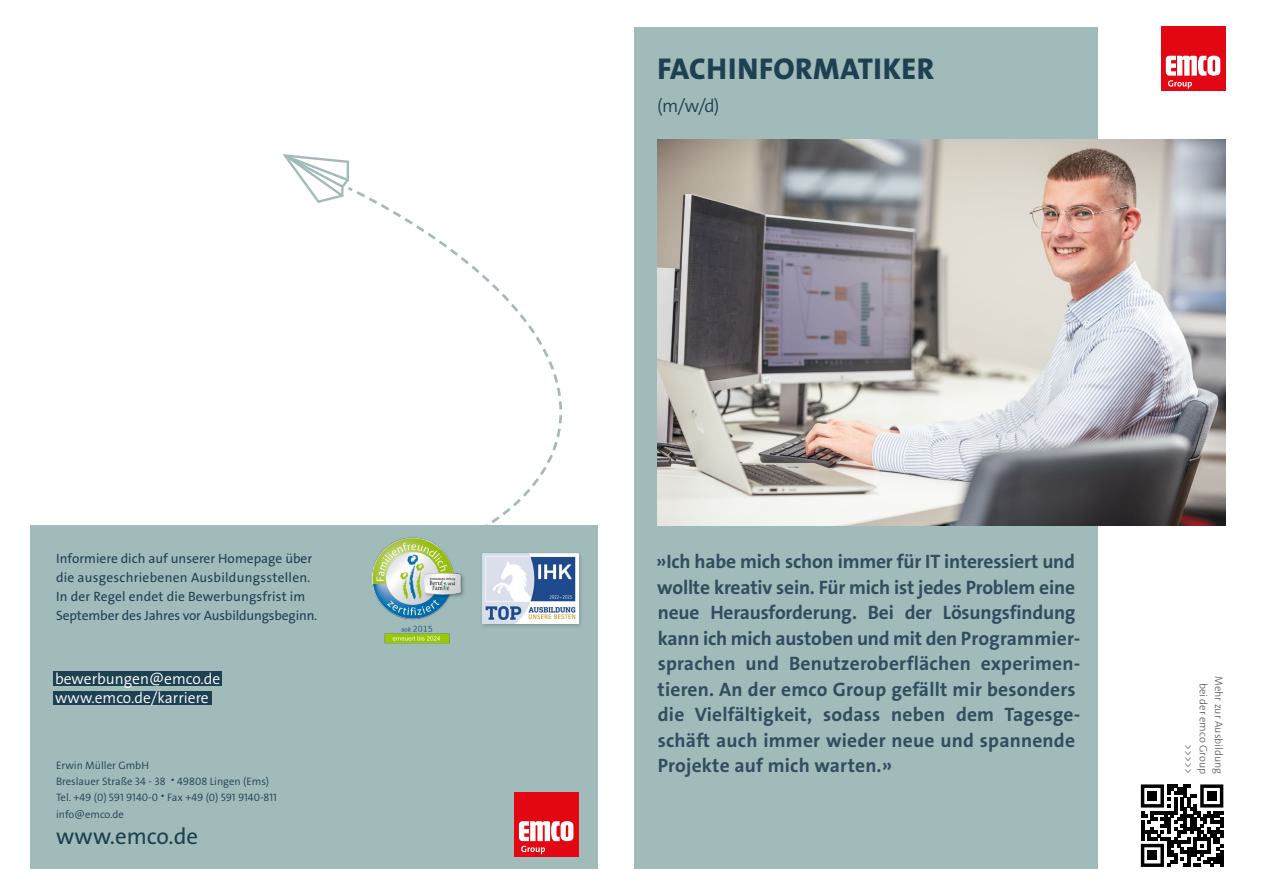
<style>
.page{position:relative;width:1263px;height:893px;background:#fff}
.page>*{position:absolute;margin:0;border:0;box-sizing:border-box;transform-origin:0 0}
.t1{font:800 30.3px "The Sans Os F";letter-spacing:.015em;color:#1e4152}
.t2{font:22.95px "The Sans Os F";color:#1e4152}
.t3{font:19.5px/25.5px "The Sans LP7 Bld";letter-spacing:.005em;color:#314e60}
.t4{font:300 18.3px "The Sans Os F";color:#1e4152}
.t5{font:300 15.6px/18.6px "The Sans Os F";color:#fff}
.t6{font:13.5px/18.9px "The Sans Os F";color:#1e4152}
.t7{font:300 10.8px/16.2px "The Sans Os F";color:#1e4152}
.t8{font:300 10.8px/15.1px "The Sans Os F";color:#555454;text-align:right}
</style>
<div class="page">
<div style="left:635px;top:27px;width:463px;height:842px;background:#a1bbba"></div>
<svg style="left:1140px;top:784px;width:84px;height:83px"></svg>
<svg style="left:1141px;top:784px;width:82px;height:83px"></svg>
<div style="left:1147px;top:791px;width:10px;height:10px;background:#000"></div>
<div style="left:1207px;top:791px;width:10px;height:10px;background:#000"></div>
<div style="left:1147px;top:850px;width:10px;height:10px;background:#000"></div>
<div style="left:1161px;top:27px;width:64px;height:64px;background:#e30613"></div>
<svg style="left:1166px;top:56px;width:54px;height:33px"></svg>
<div style="left:30px;top:525px;width:568px;height:344px;background:#a1bbba"></div>
<svg style="left:282px;top:154px;width:67px;height:49px"></svg>
<svg style="left:346px;top:185px;width:214px;height:340px"></svg>
<div style="left:54px;top:692px;width:158px;height:13px;background:#1e4152"></div>
<div style="left:54px;top:671px;width:168px;height:15px;background:#1e4152"></div>
<div style="left:480px;top:551px;width:104px;height:78px;background:#000;opacity:.2"></div>
<img style="left:483px;top:553px;width:95px;height:71px">
<div style="left:514px;top:792px;width:64px;height:64px;background:#e30613"></div>
<svg style="left:519px;top:821px;width:54px;height:33px"></svg>
<img style="left:373px;top:537px;width:91px;height:107px">
<img style="left:657px;top:140px;width:568px;height:385px">
<h1 class="t1" style="left:657px;top:50px;width:278px">FACHINFORMATIKER</h1>
<p class="t4" style="left:657px;top:94px;width:64px">(m/w/d)</p>
<p class="t6" style="left:56px;top:549px;width:263px">Informiere dich auf unserer Homepage über die ausgeschriebenen Ausbildungsstellen.<br>In der Regel endet die Bewerbungsfrist im September des Jahres vor Ausbildungsbeginn.</p>
<p class="t3" style="left:656px;top:549px;width:426px">»Ich habe mich schon immer für IT interessiert und wollte kreativ sein. Für mich ist jedes Problem eine neue Herausforderung. Bei der Lösungsfindung kann ich mich austoben und mit den Programmier&shy;sprachen und Benutzeroberflächen experimen&shy;tieren. An der emco Group gefällt mir besonders die Vielfältigkeit, sodass neben dem Tagesge&shy;schäft auch immer wieder neue und spannende Projekte auf mich warten.»</p>
<p class="t5" style="left:55px;top:669px;width:167px">bewerbungen@emco.de www.emco.de/karriere</p>
<p class="t7" style="left:56px;top:757px;width:222px">Erwin Müller GmbH<br>Breslauer Straße 34 - 38 • 49808 Lingen (Ems)<br>Tel. +49 (0) 591 9140-0 • Fax +49 (0) 591 9140-811 info@emco.de</p>
<p class="t2" style="left:56px;top:822px;width:143px">www.emco.de</p>
<p class="t8" style="left:1226px;top:676px;width:99px;rotate:90deg">Mehr zur Ausbildung bei der emco Group &gt;&gt;&gt;&gt;&gt;</p>
</div>
